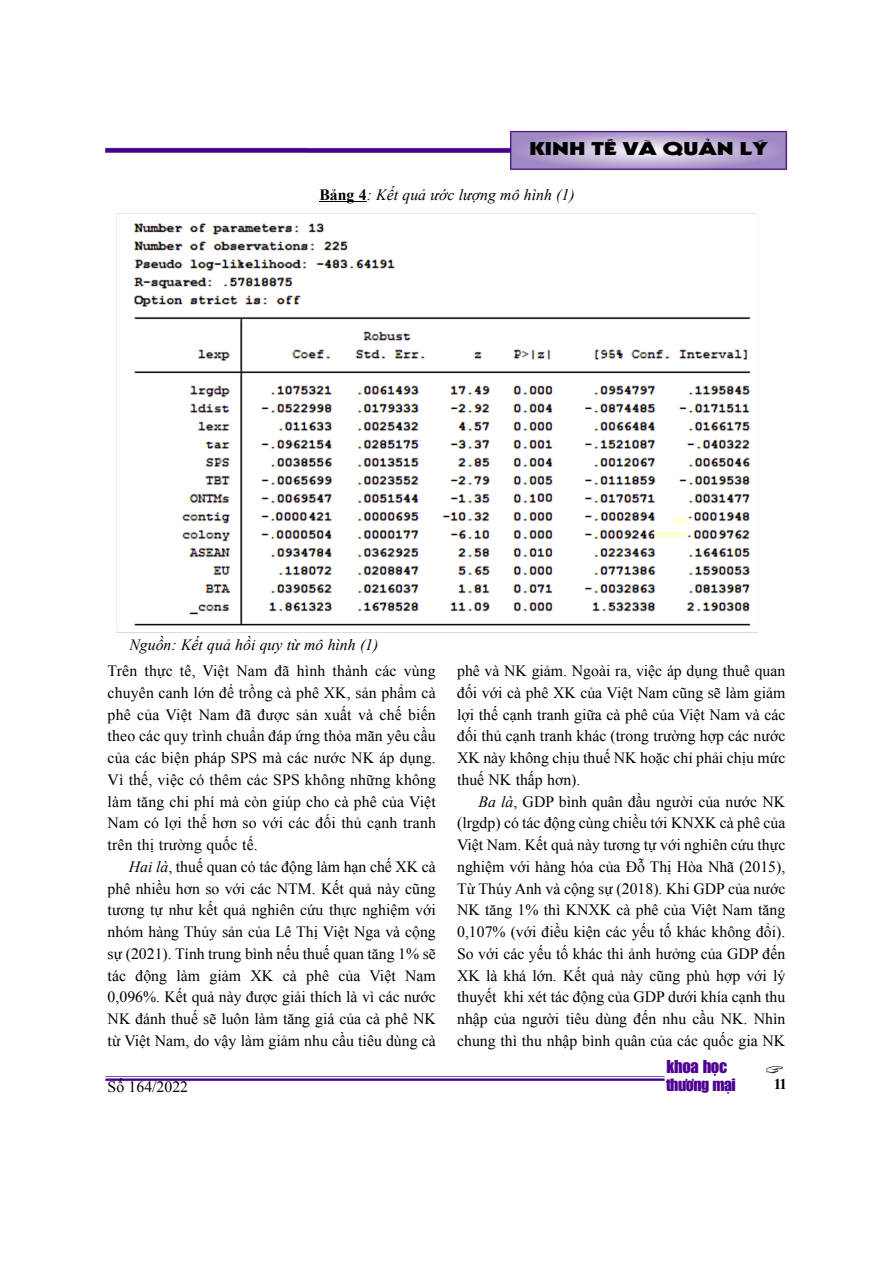
<style>
.page{position:relative;width:893px;height:1263px;background:#fff}
.page>*{position:absolute;margin:0;border:0;box-sizing:border-box;transform-origin:0 0}
.t1{font:18px "UTM Kabel KT";color:#000;scale:1.45 1}
.t2{font:16.5px "UTM Impact";letter-spacing:-.02em;color:#4e0091}
.t3{font:15.75px/21.8px "Times New Roman";color:#000;text-align:justify}
.t4{font:italic 15.75px "Times New Roman";color:#000}
.t5{font:15.75px "UTM Impact";letter-spacing:-.035em;color:#4e0091}
.t6{font:700 15px "Times New Roman";color:#000}
.s1{font-weight:700;font-style:normal}
.s2{font-style:italic}
</style>
<div class="page">
<img style="left:105px;top:1076px;width:560px;height:5px">
<img style="left:509px;top:130px;width:279px;height:40px">
<img style="left:105px;top:147px;width:409px;height:7px">
<div style="left:664px;top:1077px;width:82px;height:26px;background:#fff"></div>
<hr style="left:319px;top:201px;width:48px;height:1px;background:#000">
<img style="left:116px;top:213px;width:642px;height:420px">
<p class="t1" style="left:529px;top:137px;width:166px">KINH TẾ VÀ QUẢN LÝ</p>
<p class="t4" style="left:319px;top:186px;width:257px"><span class="s1">Bảng 4</span>: Kết quả ước lượng mô hình (1)</p>
<p class="t4" style="left:129px;top:636px;width:250px">Nguồn: Kết quả hồi quy từ mô hình (1)</p>
<p class="t3" style="left:108px;top:660px;width:330px">Trên thực tế, Việt Nam đã hình thành các vùng chuyên canh lớn để trồng cà phê XK, sản phẩm cà phê của Việt Nam đã được sản xuất và chế biến theo các quy trình chuẩn đáp ứng thỏa mãn yêu cầu của các biện pháp SPS mà các nước NK áp dụng.<br>Vì thế, việc có thêm các SPS không những không làm tăng chi phí mà còn giúp cho cà phê của Việt Nam có lợi thế hơn so với các đối thủ cạnh tranh trên thị trường quốc tế.</p>
<p class="t3" style="left:108px;top:856px;width:330px;text-indent:21px"><span class="s2">Hai là</span>, thuế quan có tác động làm hạn chế XK cà phê nhiều hơn so với các NTM. Kết quả này cũng tương tự như kết quả nghiên cứu thực nghiệm với nhóm hàng Thủy sản của Lê Thị Việt Nga và cộng sự (2021). Tính trung bình nếu thuế quan tăng 1% sẽ tác động làm giảm XK cà phê của Việt Nam 0,096%. Kết quả này được giải thích là vì các nước NK đánh thuế sẽ luôn làm tăng giá của cà phê NK từ Việt Nam, do vậy làm giảm nhu cầu tiêu dùng cà</p>
<p class="t3" style="left:108px;top:1076px;width:82px">Số 164/2022</p>
<p class="t3" style="left:457px;top:660px;width:330px">phê và NK giảm. Ngoài ra, việc áp dụng thuế quan đối với cà phê XK của Việt Nam cũng sẽ làm giảm lợi thế cạnh tranh giữa cà phê của Việt Nam và các đối thủ cạnh tranh khác (trong trường hợp các nước XK này không chịu thuế NK hoặc chỉ phải chịu mức thuế NK thấp hơn).</p>
<p class="t3" style="left:457px;top:790px;width:330px;text-indent:21px"><span class="s2">Ba là</span>, GDP bình quân đầu người của nước NK (lrgdp) có tác động cùng chiều tới KNXK cà phê của Việt Nam. Kết quả này tương tự với nghiên cứu thực nghiệm với hàng hóa của Đỗ Thị Hòa Nhã (2015), Từ Thúy Anh và cộng sự (2018). Khi GDP của nước NK tăng 1% thì KNXK cà phê của Việt Nam tăng 0,107% (với điều kiện các yếu tố khác không đổi).<br>So với các yếu tố khác thì ảnh hưởng của GDP đến XK là khá lớn. Kết quả này cũng phù hợp với lý thuyết khi xét tác động của GDP dưới khía cạnh thu nhập của người tiêu dùng đến nhu cầu NK. Nhìn chung thì thu nhập bình quân của các quốc gia NK</p>
<p class="t6" style="left:773px;top:1076px;width:15px">11</p>
<p class="t2" style="left:666px;top:1055px;width:62px">khoa học</p>
<p class="t5" style="left:666px;top:1074px;width:71px">thương mại</p>
</div>
